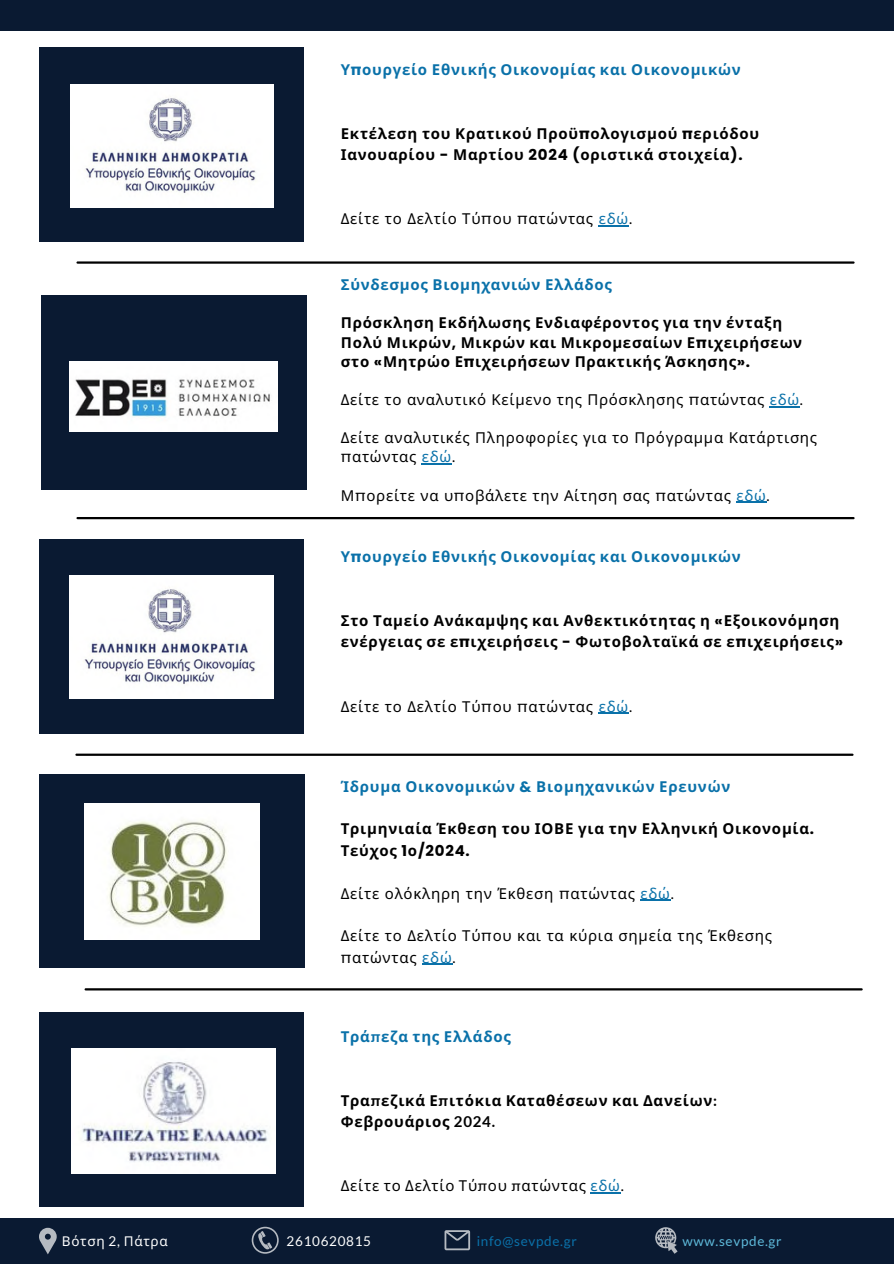
<style>
.page{position:relative;width:894px;height:1264px;background:#fff}
.page>*{position:absolute;margin:0;border:0;box-sizing:border-box;transform-origin:0 0}
.t1{font:700 15px/21.3px "Noto Sans";letter-spacing:.05em;color:#000}
.t2{font:15px/21.3px "Noto Sans";letter-spacing:.05em;color:#000}
.t3{font:700 15px "Noto Sans";letter-spacing:.05em;color:#0a71a9}
.t4{font:13.5px "Lato";letter-spacing:.05em;color:#0a71a9}
.t5{font:13.5px "Lato";letter-spacing:.05em;color:#5eb9da}
.t6{font:13.5px "Noto Sans";letter-spacing:.05em;color:#fff}
.t7{font:13.5px "Lato";letter-spacing:.05em;color:#fff}
.s1{font-family:"Poppins"}
.s2{color:#0a71a9}
.s3{font-family:"Lato"}
</style>
<div class="page">
<div style="left:39px;top:47px;width:264px;height:194px;background:#0a1a32"></div>
<div style="left:0;top:0;width:893px;height:30px;background:#0a1a32"></div>
<hr style="left:77px;top:261px;width:776px;height:3px;background:#000">
<div style="left:39px;top:539px;width:264px;height:195px;background:#0a1a32"></div>
<hr style="left:77px;top:517px;width:776px;height:2px;background:#000">
<hr style="left:76px;top:753px;width:776px;height:2px;background:#000">
<div style="left:0;top:1218px;width:893px;height:45px;background:#0a1a32"></div>
<svg style="left:251px;top:1226px;width:27px;height:27px"></svg>
<svg style="left:444px;top:1230px;width:26px;height:20px"></svg>
<svg style="left:655px;top:1227px;width:22px;height:26px"></svg>
<svg style="left:39px;top:1227px;width:18px;height:27px"></svg>
<div style="left:39px;top:1012px;width:264px;height:194px;background:#0a1a32"></div>
<hr style="left:86px;top:988px;width:775px;height:2px;background:#000">
<div style="left:42px;top:295px;width:264px;height:195px;background:#0a1a32"></div>
<div style="left:40px;top:774px;width:264px;height:194px;background:#0a1a32"></div>
<img style="left:71px;top:1048px;width:204px;height:125px">
<img style="left:69px;top:575px;width:204px;height:123px">
<img style="left:69px;top:361px;width:208px;height:70px">
<img style="left:84px;top:803px;width:175px;height:136px">
<hr style="left:598px;top:712px;width:31px;height:2px;background:#0a71a9">
<hr style="left:590px;top:1192px;width:30px;height:1px;background:#0a71a9">
<hr style="left:640px;top:899px;width:30px;height:1px;background:#0a71a9">
<hr style="left:422px;top:963px;width:30px;height:1px;background:#0a71a9">
<hr style="left:769px;top:406px;width:30px;height:1px;background:#0a71a9">
<hr style="left:422px;top:463px;width:30px;height:1px;background:#0a71a9">
<hr style="left:736px;top:502px;width:30px;height:1px;background:#0a71a9">
<img style="left:70px;top:85px;width:204px;height:123px">
<hr style="left:598px;top:225px;width:31px;height:1px;background:#0a71a9">
<p class="t3" style="left:341px;top:58px;width:401px">Υ<span class="s1">π</span>ουργείο Εθνικής Οικονομίας και Οικονομικών</p>
<p class="t1" style="left:341px;top:122px;width:420px">Εκτέλεση του Κρατικού Προϋ<span class="s1">π</span>ολογισμού <span class="s1">π</span>εριόδου<br>Ιανουαρίου <span class="s1">-</span> Μαρτίου <span class="s1">2024 (</span>οριστικά στοιχεία<span class="s1">).</span></p>
<p class="t2" style="left:341px;top:208px;width:293px">Δείτε το Δελτίο Τύ<span class="s1">π</span>ου <span class="s1">π</span>ατώντας <span class="s2">εδώ</span><span class="s1">.</span></p>
<p class="t3" style="left:341px;top:274px;width:272px">Σύνδεσμος Βιομηχανιών Ελλάδος</p>
<p class="t1" style="left:341px;top:313px;width:463px;line-height:19.2px">Πρόσκληση Εκδήλωσης Ενδιαφέροντος για την ένταξη<br>Πολύ Μικρών<span class="s1">,</span> Μικρών και Μικρομεσαίων Ε<span class="s1">π</span>ιχειρήσεων στο <span class="s1">«</span>Μητρώο Ε<span class="s1">π</span>ιχειρήσεων Πρακτικής Άσκησης<span class="s1">».</span></p>
<h1 class="t2" style="left:341px;top:388px;width:463px">Δείτε το αναλυτικό Κείμενο της Πρόσκλησης <span class="s1">π</span>ατώντας <span class="s2">εδώ</span><span class="s1">.</span></h1>
<h1 class="t2" style="left:341px;top:427px;width:478px">Δείτε αναλυτικές Πληροφορίες για το Πρόγραμμα Κατάρτισης</h1>
<h1 class="t2" style="left:341px;top:446px;width:116px"><span class="s1">π</span>ατώντας <span class="s2">εδώ</span><span class="s1">.</span></h1>
<h1 class="t2" style="left:341px;top:484px;width:430px">Μ<span class="s1">π</span>ορείτε να υ<span class="s1">π</span>οβάλετε την Αίτηση σας <span class="s1">π</span>ατώντας <span class="s2">εδώ</span><span class="s1">.</span></h1>
<p class="t3" style="left:341px;top:546px;width:401px">Υ<span class="s1">π</span>ουργείο Εθνικής Οικονομίας και Οικονομικών</p>
<p class="t1" style="left:341px;top:609px;width:504px">Στο Ταμείο Ανάκαμψης και Ανθεκτικότητας η <span class="s1">«</span>Εξοικονόμηση ενέργειας σε ε<span class="s1">π</span>ιχειρήσεις <span class="s1">-</span> Φωτοβολταϊκά σε ε<span class="s1">π</span>ιχειρήσεις<span class="s1">»</span></p>
<h1 class="t2" style="left:341px;top:695px;width:293px">Δείτε το Δελτίο Τύ<span class="s1">π</span>ου <span class="s1">π</span>ατώντας <span class="s2">εδώ</span><span class="s1">.</span></h1>
<p class="t3" style="left:341px;top:775px;width:391px">Ίδρυμα Οικονομικών <span class="s1">&amp;</span> Βιομηχανικών Ερευνών</p>
<p class="t1" style="left:341px;top:817px;width:475px">Τριμηνιαία Έκθεση του ΙΟΒΕ για την Ελληνική Οικονομία<span class="s1">.<br></span>Τεύχος <span class="s1">1</span>ο<span class="s1">/2024.</span></p>
<h1 class="t2" style="left:341px;top:882px;width:334px">Δείτε ολόκληρη την Έκθεση <span class="s1">π</span>ατώντας <span class="s2">εδώ</span><span class="s1">.</span></h1>
<h1 class="t2" style="left:341px;top:924px;width:433px">Δείτε το Δελτίο Τύ<span class="s1">π</span>ου και τα κύρια σημεία της Έκθεσης <span class="s1">π</span>ατώντας <span class="s2">εδώ</span><span class="s1">.</span></h1>
<h1 class="t3" style="left:341px;top:1025px;width:172px">Τρά<span class="s3">π</span>εζα της Ελλάδος</h1>
<h2 class="t1" style="left:341px;top:1089px;width:377px">Τρα<span class="s3">π</span>εζικά Ε<span class="s3">π</span>ιτόκια Καταθέσεων και Δανείων<span class="s3">:<br></span>Φεβρουάριος <span class="s3">2024.</span></h2>
<h2 class="t2" style="left:341px;top:1174px;width:284px">Δείτε το Δελτίο Τύ<span class="s3">π</span>ου <span class="s3">π</span>ατώντας <span class="s2">εδώ</span><span class="s3">.</span></h2>
<p class="t6" style="left:62px;top:1230px;width:107px">Βότση <span class="s3">2,</span> Πάτρα</p>
<p class="t7" style="left:286px;top:1232px;width:86px">2610620815</p>
<p class="t4" style="left:476px;top:1232px;width:101px">info@sevpde.gr</p>
<p class="t5" style="left:682px;top:1232px;width:101px">www.sevpde.gr</p>
</div>
